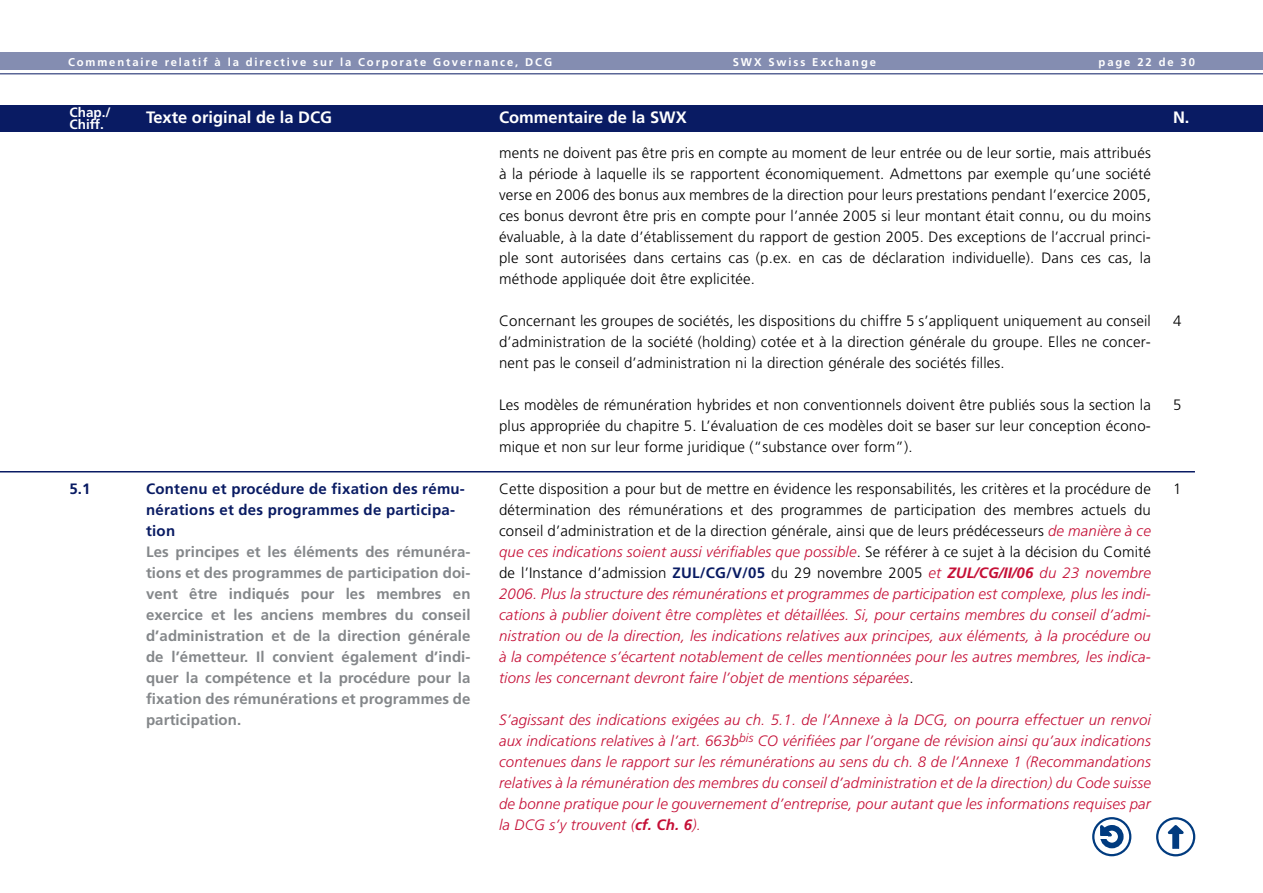
<style>
.page{position:relative;width:1263px;height:893px;background:#fff}
.page>*{position:absolute;margin:0;border:0;box-sizing:border-box;transform-origin:0 0}
.t1{font:700 16.5px "Frutiger LT";color:#fff}
.t2{font:italic 300 15px/21px "Frutiger LT";letter-spacing:.01em;color:#c50f36;text-align:justify}
.t3{font:300 15px/21px "Frutiger LT";letter-spacing:.01em;color:#000;text-align:justify}
.t4{font:700 15px/21px "Frutiger LT";letter-spacing:.005em;color:#84878a;text-align:justify}
.t5{font:700 15px/21px "Frutiger LT";letter-spacing:.015em;color:#091b63}
.t6{font:700 13.5px/12px "Frutiger LT";color:#fff}
.t7{font:700 11.25px "Frutiger LT";letter-spacing:.165em;color:#fff}
.s1{font-style:normal;color:#000}
.s2{font-weight:700;font-style:normal;color:#091b63}
.s3{font-weight:700}
</style>
<div class="page">
<div style="left:0;top:105px;width:1263px;height:26px;background:#091b63"></div>
<div style="left:1173px;top:832px;width:6px;height:16px;background:#013b7f"></div>
<svg style="left:1165px;top:822px;width:24px;height:15px"></svg>
<div style="left:1156px;top:817px;width:39px;height:39px;border:2px solid #013b7f;border-radius:50%"></div>
<div style="left:1092px;top:817px;width:39px;height:39px;border:2px solid #013b7f;border-radius:50%"></div>
<svg style="left:1097px;top:820px;width:29px;height:31px"></svg>
<div style="left:0;top:53px;width:1263px;height:17px;background:#848db1"></div>
<hr style="left:0;top:73px;width:1263px;height:1px;background:#091b63">
<hr style="left:0;top:471px;width:1195px;height:1px;background:#091b63">
<p class="t7" style="left:68px;top:58px;width:486px">Commentaire relatif à la directive sur la Corporate Governance, DCG</p>
<p class="t7" style="left:733px;top:58px;width:145px">SWX Swiss Exchange</p>
<p class="t7" style="left:1099px;top:58px;width:98px">page 22 de 30</p>
<p class="t6" style="left:70px;top:107px;width:43px">Chap./<br>Chiff.</p>
<p class="t5" style="left:70px;top:479px;width:22px">5.1</p>
<p class="t1" style="left:146px;top:111px;width:188px">Texte original de la DCG</p>
<p class="t5" style="left:146px;top:479px;width:320px">Contenu et procédure de fixation des rému&shy;nérations et des programmes de participa&shy;tion</p>
<p class="t4" style="left:146px;top:542px;width:326px">Les principes et les éléments des rémunéra&shy;tions et des programmes de participation doi&shy;vent être indiqués pour les membres en exercice et les anciens membres du conseil d’administration et de la direction générale de l’émetteur. Il convient également d’indi&shy;quer la compétence et la procédure pour la fixation des rémunérations et programmes de participation.</p>
<p class="t1" style="left:499px;top:111px;width:189px">Commentaire de la SWX</p>
<p class="t3" style="left:499px;top:143px;width:653px">ments ne doivent pas être pris en compte au moment de leur entrée ou de leur sortie, mais attribués à la période à laquelle ils se rapportent économiquement. Admettons par exemple qu’une société verse en 2006 des bonus aux membres de la direction pour leurs prestations pendant l’exercice 2005, ces bonus devront être pris en compte pour l’année 2005 si leur montant était connu, ou du moins évaluable, à la date d’établissement du rapport de gestion 2005. Des exceptions de l’accrual princi&shy;ple sont autorisées dans certains cas (p.ex. en cas de déclaration individuelle). Dans ces cas, la méthode appliquée doit être explicitée.</p>
<p class="t3" style="left:499px;top:311px;width:653px">Concernant les groupes de sociétés, les dispositions du chiffre 5 s’appliquent uniquement au conseil d’administration de la société (holding) cotée et à la direction générale du groupe. Elles ne concer&shy;nent pas le conseil d’administration ni la direction générale des sociétés filles.</p>
<p class="t3" style="left:499px;top:395px;width:653px">Les modèles de rémunération hybrides et non conventionnels doivent être publiés sous la section la plus appropriée du chapitre 5. L’évaluation de ces modèles doit se baser sur leur conception écono&shy;mique et non sur leur forme juridique (“substance over form”).</p>
<p class="t2" style="left:499px;top:479px;width:653px"><span class="s1">Cette disposition a pour but de mettre en évidence les responsabilités, les critères et la procédure de détermination des rémunérations et des programmes de participation des membres actuels du conseil d’administration et de la direction générale, ainsi que de leurs prédécesseurs</span> de manière à ce que ces indications soient aussi vérifiables que possible<span class="s1">. Se référer à ce sujet à la décision du Comité de l’Instance d’admission</span> <span class="s2">ZUL/CG/V/05</span> <span class="s1">du 29 novembre 2005</span> et <span class="s3">ZUL/CG/II/06</span> du 23 novembre 2006. Plus la structure des rémunérations et programmes de participation est complexe, plus les indi&shy;cations à publier doivent être complètes et détaillées. Si, pour certains membres du conseil d’admi&shy;nistration ou de la direction, les indications relatives aux principes, aux éléments, à la procédure ou à la compétence s’écartent notablement de celles mentionnées pour les autres membres, les indica&shy;tions les concernant devront faire l’objet de mentions séparées<span class="s1">.</span></p>
<p class="t2" style="left:499px;top:710px;width:653px">S’agissant des indications exigées au ch. 5.1. de l’Annexe à la DCG, on pourra effectuer un renvoi aux indications relatives à l’art. 663b<sup>bis</sup> CO vérifiées par l’organe de révision ainsi qu’aux indications contenues dans le rapport sur les rémunérations au sens du ch. 8 de l’Annexe 1 (Recommandations relatives à la rémunération des membres du conseil d’administration et de la direction) du Code suisse de bonne pratique pour le gouvernement d’entreprise, pour autant que les informations requises par la DCG s’y trouvent (<span class="s3">cf. Ch. 6</span>).</p>
<p class="t1" style="left:1173px;top:111px;width:18px">N.</p>
<p class="t3" style="left:1173px;top:311px;width:10px">4</p>
<p class="t3" style="left:1173px;top:395px;width:10px">5</p>
<p class="t3" style="left:1173px;top:479px;width:10px">1</p>
</div>
